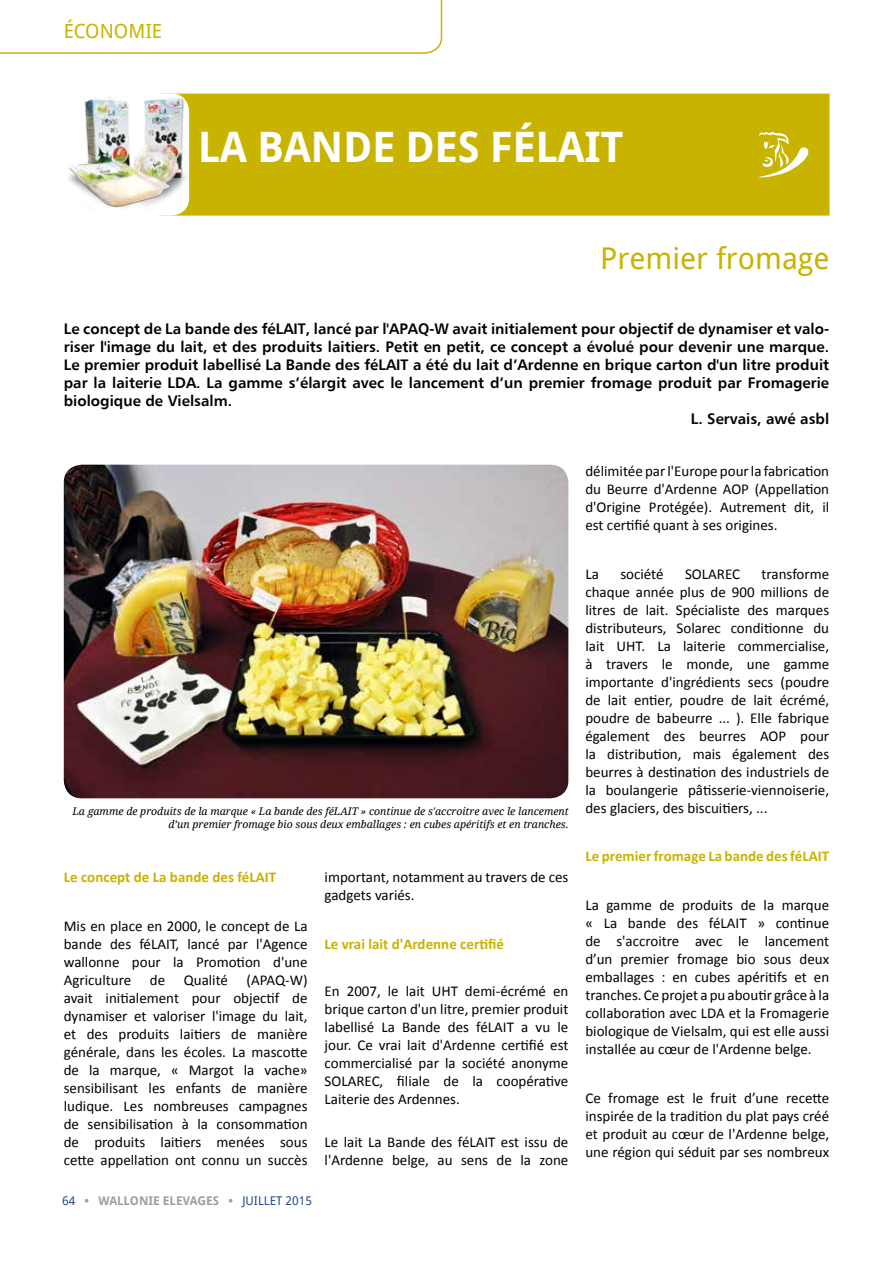
<style>
.page{position:relative;width:893px;height:1263px;background:#fff}
.page>*{position:absolute;margin:0;border:0;box-sizing:border-box;transform-origin:0 0}
.t1{font:700 42px "Droid Sans";letter-spacing:-.01em;color:#fff}
.t2{font:30px "Droid Sans";color:#c8b300}
.t3{font:19.5px "Droid Sans";color:#c8b300}
.t4{font:15px/18px "Calibri";color:#000;text-align:justify}
.t5{font:15px "Humanist 777 BT Bold B";color:#000}
.t6{font:700 15px "Calibri";color:#c8b300}
.t7{font:700 12px "Droid Sans";color:#9c9e9f}
.t8{font:italic 10.5px/12.6px "Droid Serif";color:#000;text-align:right}
.s1{font-weight:400;color:#1f478c}
</style>
<div class="page">
<svg style="left:0;top:0;width:443px;height:54px"></svg>
<div style="left:175px;top:94px;width:655px;height:122px;background:#c8b300"></div>
<div style="left:63px;top:94px;width:126px;height:122px;background:#fff;border-radius:18px"></div>
<img style="left:68px;top:94px;width:121px;height:117px">
<svg style="left:758px;top:132px;width:50px;height:45px"></svg>
<img style="left:64px;top:465px;width:504px;height:333px">
<h3 class="t3" style="left:64px;top:19px;width:100px">économie</h3>
<h1 class="t1" style="left:198px;top:120px;width:427px">LA BANDE DES FÉLAIT</h1>
<h2 class="t2" style="left:600px;top:240px;width:231px">Premier fromage</h2>
<p class="t5" style="left:64px;top:319px;width:767px">Le concept de La bande des féLAIT, lancé par l'APAQ-W avait initialement pour objectif de dynamiser et valo-</p>
<p class="t5" style="left:64px;top:337px;width:767px">riser l'image du lait, et des produits laitiers. Petit en petit, ce concept a évolué pour devenir une marque.</p>
<p class="t5" style="left:64px;top:355px;width:767px">Le premier produit labellisé La Bande des féLAIT a été du lait d’Ardenne en brique carton d'un litre produit</p>
<p class="t5" style="left:64px;top:373px;width:767px">par la laiterie LDA. La gamme s’élargit avec le lancement d’un premier fromage produit par Fromagerie</p>
<p class="t5" style="left:64px;top:391px;width:170px">biologique de Vielsalm.</p>
<p class="t5" style="left:691px;top:409px;width:140px">L. Servais, awé asbl</p>
<p class="t8" style="left:72px;top:805px;width:498px">La gamme de produits de la marque « La bande des féLAIT » continue de s'accroitre avec le lancement d’un premier fromage bio sous deux emballages : en cubes apéritifs et en tranches.</p>
<p class="t6" style="left:64px;top:866px;width:214px">Le concept de La bande des féLAIT</p>
<p class="t4" style="left:64px;top:916px;width:245px">Mis en place en 2000, le concept de La bande des féLAIT, lancé par l'Agence wallonne pour la Promotion d'une Agriculture de Qualité (APAQ-W) avait initialement pour objectif de dynamiser et valoriser l'image du lait, et des produits laitiers de manière générale, dans les écoles. La mascotte de la marque, « Margot la vache» sensibilisant les enfants de manière ludique. Les nombreuses campagnes de sensibilisation à la consommation de produits laitiers menées sous cette appellation ont connu un succès</p>
<p class="t7" style="left:62px;top:1193px;width:251px"><span class="s1">64</span> • WALLONIE ELEVAGES • <span class="s1">juillet 2015</span></p>
<p class="t4" style="left:325px;top:867px;width:245px">important, notamment au travers de ces gadgets variés.</p>
<p class="t6" style="left:325px;top:933px;width:181px">Le vrai lait d'Ardenne certifié</p>
<p class="t4" style="left:325px;top:981px;width:245px">En 2007, le lait UHT demi-écrémé en brique carton d'un litre, premier produit labellisé La Bande des féLAIT a vu le jour. Ce vrai lait d'Ardenne certifié est commercialisé par la société anonyme SOLAREC, filiale de la coopérative Laiterie des Ardennes.</p>
<p class="t4" style="left:325px;top:1132px;width:245px">Le lait La Bande des féLAIT est issu de l'Ardenne belge, au sens de la zone</p>
<p class="t4" style="left:585px;top:461px;width:245px">délimitée par l'Europe pour la fabrication du Beurre d'Ardenne AOP (Appellation d'Origine Protégée). Autrement dit, il est certifié quant à ses origines.</p>
<p class="t4" style="left:585px;top:564px;width:15px">La</p>
<p class="t4" style="left:620px;top:564px;width:45px">société</p>
<p class="t4" style="left:685px;top:564px;width:57px">SOLAREC</p>
<p class="t4" style="left:585px;top:564px;width:245px;text-indent:176px">transforme chaque année plus de 900 millions de litres de lait. Spécialiste des marques distributeurs, Solarec conditionne du lait UHT. La laiterie commercialise, à travers le monde, une gamme importante d'ingrédients secs (poudre de lait entier, poudre de lait écrémé, poudre de babeurre ... ). Elle fabrique également des beurres AOP pour la distribution, mais également des beurres à destination des industriels de la boulangerie pâtisserie-viennoiserie, des glaciers, des biscuitiers, ...</p>
<p class="t6" style="left:585px;top:846px;width:245px">Le premier fromage La bande des féLAIT</p>
<p class="t4" style="left:585px;top:896px;width:245px">La gamme de produits de la marque « La bande des féLAIT » continue de s'accroitre avec le lancement d’un premier fromage bio sous deux emballages : en cubes apéritifs et en tranches. Ce projet a pu aboutir grâce à la collaboration avec LDA et la Fromagerie biologique de Vielsalm, qui est elle aussi installée au cœur de l'Ardenne belge.</p>
<p class="t4" style="left:585px;top:1088px;width:245px">Ce fromage est le fruit d’une recette inspirée de la tradition du plat pays créé et produit au cœur de l'Ardenne belge, une région qui séduit par ses nombreux</p>
</div>
